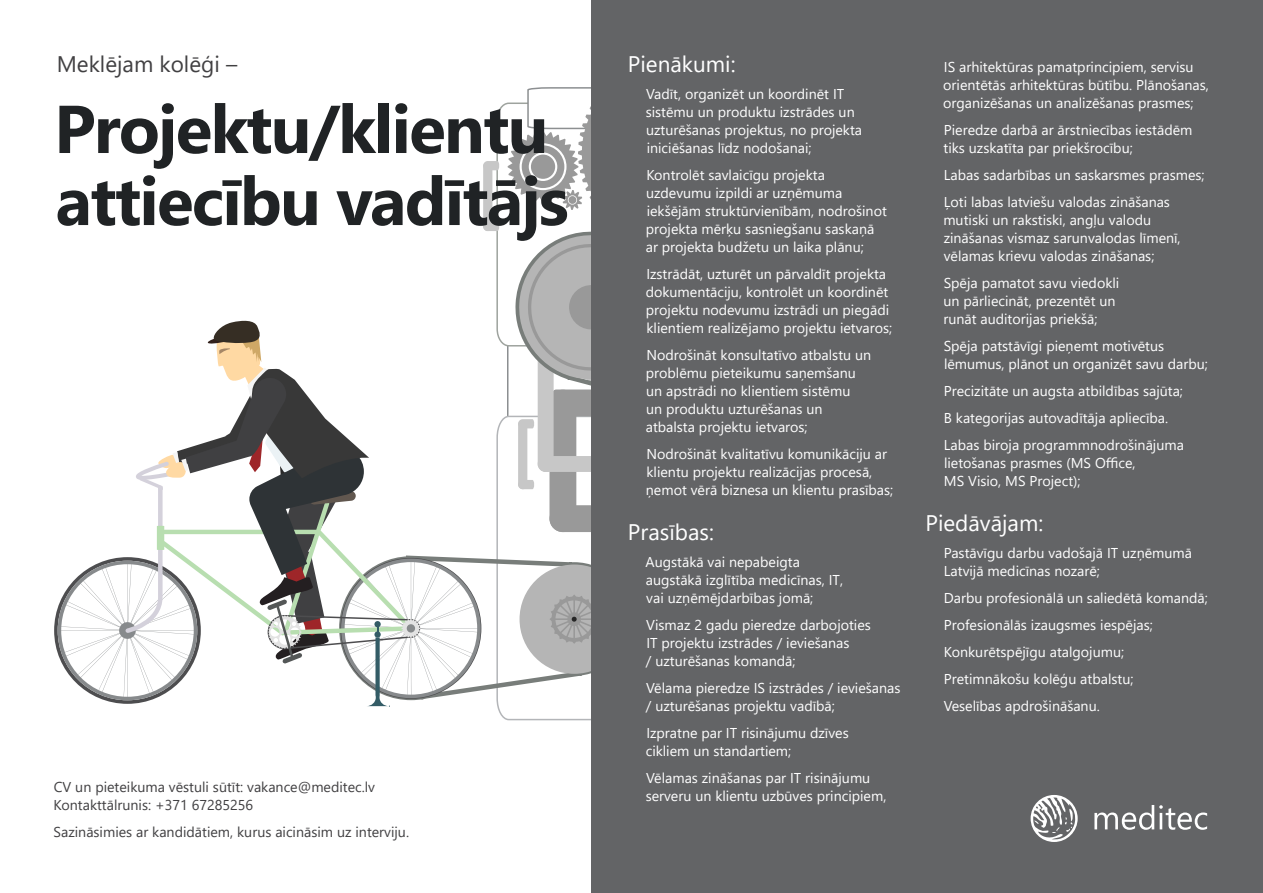
<style>
.page{position:relative;width:1263px;height:893px;background:#fff}
.page>*{position:absolute;margin:0;border:0;box-sizing:border-box;transform-origin:0 0}
.t1{font:700 67.5px/72px "Segoe UI";letter-spacing:-.025em;color:#202325}
.t2{font:22.5px "Segoe UI";color:#fff}
.t3{font:22.5px "Segoe UI";color:#414042}
.t4{font:14.25px/18px "Segoe UI";color:#fff}
.t5{font:14.25px/18px "Segoe UI";color:#414042}
</style>
<div class="page">
<svg style="left:492px;top:222px;width:7px;height:5px"></svg>
<svg style="left:483px;top:161px;width:16px;height:9px"></svg>
<div style="left:483px;top:162px;width:9px;height:69px;background:#c7c7c7;border-radius:5px"></div>
<svg style="left:481px;top:227px;width:111px;height:475px"></svg>
<svg style="left:508px;top:62px;width:84px;height:366px"></svg>
<svg style="left:518px;top:444px;width:74px;height:276px"></svg>
<svg style="left:54px;top:320px;width:427px;height:387px"></svg>
<div style="left:592px;top:0;width:671px;height:893px;background:#636466"></div>
<svg style="left:1030px;top:795px;width:48px;height:47px"></svg>
<svg style="left:1094px;top:805px;width:113px;height:25px"></svg>
<h2 class="t3" style="left:57px;top:46px;width:182px">Meklējam kolēģi –</h2>
<h1 class="t1" style="left:54px;top:92px;width:516px">Projektu/klientu attiecību vadītājs</h1>
<p class="t5" style="left:54px;top:778px;width:323px">CV un pieteikuma vēstuli sūtīt: vakance@meditec.lv<br>Kontakttālrunis: +371 67285256</p>
<p class="t5" style="left:54px;top:823px;width:357px">Sazināsimies ar kandidātiem, kurus aicināsim uz interviju.</p>
<h2 class="t2" style="left:628px;top:46px;width:109px">Pienākumi:</h2>
<p class="t4" style="left:646px;top:85px;width:218px">Vadīt, organizēt un koordinēt IT sistēmu un produktu izstrādes un uzturēšanas projektus, no projekta iniciēšanas līdz nodošanai;</p>
<p class="t4" style="left:646px;top:166px;width:243px">Kontrolēt savlaicīgu projekta uzdevumu izpildi ar uzņēmuma iekšējām struktūrvienībām, nodrošinot projekta mērķu sasniegšanu saskaņā ar projekta budžetu un laika plānu;</p>
<p class="t4" style="left:646px;top:265px;width:248px">Izstrādāt, uzturēt un pārvaldīt projekta dokumentāciju, kontrolēt un koordinēt projektu nodevumu izstrādi un piegādi klientiem realizējamo projektu ietvaros;</p>
<p class="t4" style="left:646px;top:346px;width:227px">Nodrošināt konsultatīvo atbalstu un problēmu pieteikumu saņemšanu un apstrādi no klientiem sistēmu<br>un produktu uzturēšanas un atbalsta projektu ietvaros;</p>
<p class="t4" style="left:646px;top:445px;width:249px">Nodrošināt kvalitatīvu komunikāciju ar klientu projektu realizācijas procesā, ņemot vērā biznesa un klientu prasības;</p>
<h2 class="t2" style="left:628px;top:514px;width:87px">Prasības:</h2>
<p class="t4" style="left:646px;top:553px;width:199px">Augstākā vai nepabeigta augstākā izglītība medicīnas, IT, vai uzņēmējdarbības jomā;</p>
<p class="t4" style="left:646px;top:616px;width:226px">Vismaz 2 gadu pieredze darbojoties<br>IT projektu izstrādes / ieviešanas<br>/ uzturēšanas komandā;</p>
<p class="t4" style="left:646px;top:679px;width:256px">Vēlama pieredze IS izstrādes / ieviešanas / uzturēšanas projektu vadībā;</p>
<p class="t4" style="left:646px;top:724px;width:204px">Izpratne par IT risinājumu dzīves cikliem un standartiem;</p>
<p class="t4" style="left:646px;top:769px;width:242px">Vēlamas zināšanas par IT risinājumu serveru un klientu uzbūves principiem,</p>
<p class="t4" style="left:943px;top:58px;width:267px">IS arhitektūras pamatprincipiem, servisu orientētās arhitektūras būtību. Plānošanas, organizēšanas un analizēšanas prasmes;</p>
<p class="t4" style="left:943px;top:121px;width:250px">Pieredze darbā ar ārstniecības iestādēm tiks uzskatīta par priekšrocību;</p>
<p class="t4" style="left:944px;top:161px;width:262px;line-height:27px">Labas sadarbības un saskarsmes prasmes;<br>Ļoti labas latviešu valodas zināšanas</p>
<p class="t4" style="left:943px;top:211px;width:239px">mutiski un rakstiski, angļu valodu zināšanas vismaz sarunvalodas līmenī, vēlamas krievu valodas zināšanas;</p>
<p class="t4" style="left:943px;top:274px;width:177px">Spēja pamatot savu viedokli un pārliecināt, prezentēt un runāt auditorijas priekšā;</p>
<p class="t4" style="left:944px;top:337px;width:266px">Spēja patstāvīgi pieņemt motivētus lēmumus, plānot un organizēt savu darbu;</p>
<p class="t4" style="left:944px;top:377px;width:242px;line-height:27px">Precizitāte un augsta atbildības sajūta;<br>B kategorijas autovadītāja apliecība.<br>Labas biroja programmnodrošinājuma</p>
<p class="t4" style="left:944px;top:454px;width:193px">lietošanas prasmes (MS Office,<br>MS Visio, MS Project);</p>
<h2 class="t2" style="left:925px;top:505px;width:119px">Piedāvājam:</h2>
<p class="t4" style="left:944px;top:544px;width:250px">Pastāvīgu darbu vadošajā IT uzņēmumā<br>Latvijā medicīnas nozarē;</p>
<p class="t4" style="left:944px;top:584px;width:266px;line-height:27px">Darbu profesionālā un saliedētā komandā; Profesionālās izaugsmes iespējas; Konkurētspējīgu atalgojumu; Pretimnākošu kolēģu atbalstu;<br>Veselības apdrošināšanu.</p>
</div>
